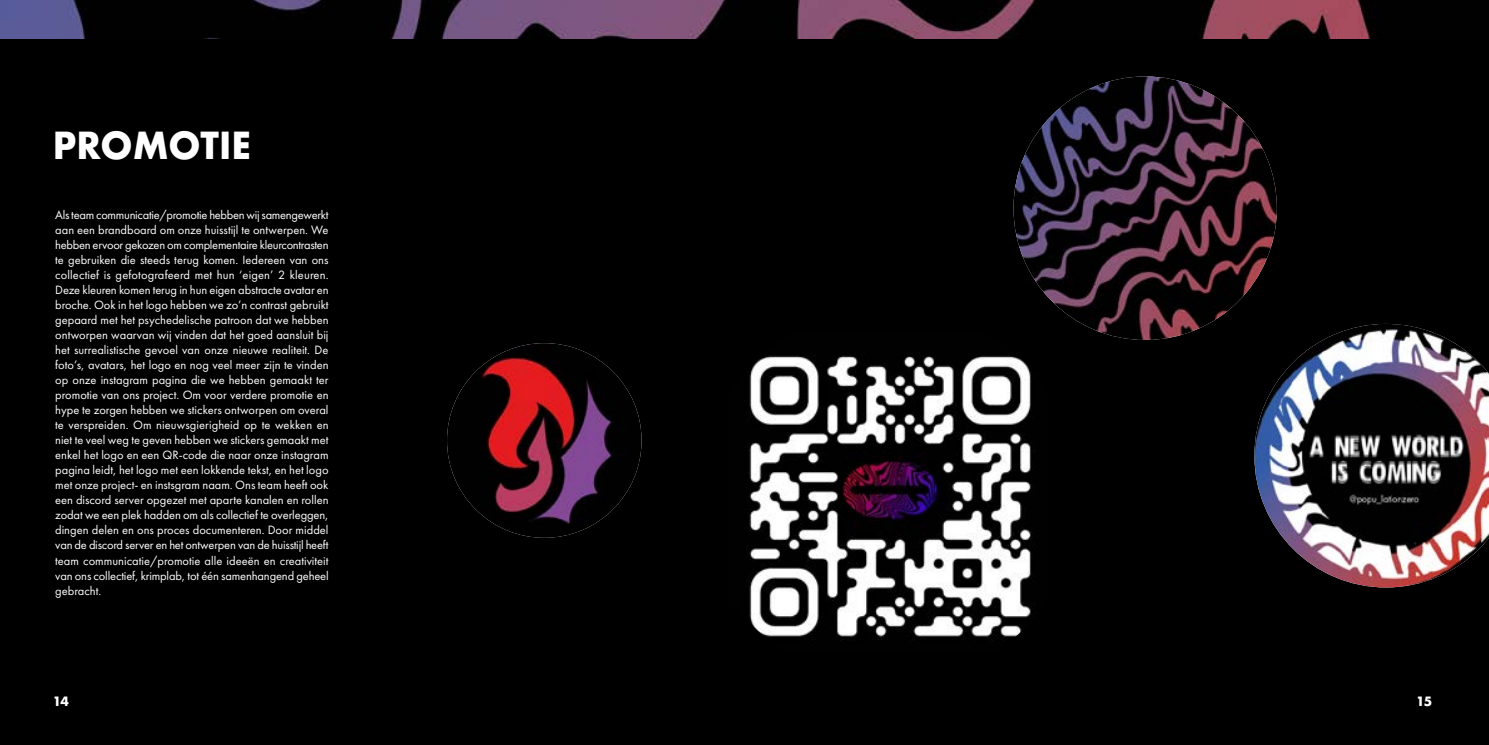
<style>
.page{position:relative;width:1489px;height:745px;background:#fff}
.page>*{position:absolute;margin:0;border:0;box-sizing:border-box;transform-origin:0 0}
.t1{font:700 36.25px "Futura";color:#fff;scale:.96 1}
.t2{font:12.5px/15px "Futura PT";letter-spacing:-.01em;color:#fff;text-align:justify}
.t3{font:700 12.5px "Futura";color:#fff}
</style>
<div class="page">
<div style="left:0;top:0;width:1489px;height:744px;background:#000"></div>
<img style="left:0;top:0;width:1371px;height:38px">
<img style="left:1013px;top:76px;width:264px;height:264px;border-radius:132px">
<img style="left:447px;top:343px;width:194px;height:194px;border-radius:97px">
<img style="left:1254px;top:324px;width:235px;height:263px">
<img style="left:746px;top:352px;width:289px;height:289px">
<h1 class="t1" style="left:53px;top:119px;width:208px">PROMOTIE</h1>
<p class="t2" style="left:55px;top:207px;width:275px">Als team communicatie/promotie hebben wij samengewerkt aan een brandboard om onze huisstijl te ontwerpen. We hebben ervoor gekozen om complementaire kleurcontrasten te gebruiken die steeds terug komen. Iedereen van ons collectief is gefotografeerd met hun ‘eigen’ 2 kleuren.<br>Deze kleuren komen terug in hun eigen abstracte avatar en broche. Ook in het logo hebben we zo’n contrast gebruikt gepaard met het psychedelische patroon dat we hebben ontworpen waarvan wij vinden dat het goed aansluit bij het surrealistische gevoel van onze nieuwe realiteit. De foto’s, avatars, het logo en nog veel meer zijn te vinden op onze instagram pagina die we hebben gemaakt ter promotie van ons project. Om voor verdere promotie en hype te zorgen hebben we stickers ontworpen om overal te verspreiden. Om nieuwsgierigheid op te wekken en niet te veel weg te geven hebben we stickers gemaakt met enkel het logo en een QR-code die naar onze instagram pagina leidt, het logo met een lokkende tekst, en het logo met onze project- en instsgram naam. Ons team heeft ook een discord server opgezet met aparte kanalen en rollen zodat we een plek hadden om als collectief te overleggen, dingen delen en ons proces documenteren. Door middel van de discord server en het ontwerpen van de huisstijl heeft team communicatie/promotie alle ideeën en creativiteit van ons collectief, krimplab, tot één samenhangend geheel gebracht.</p>
<p class="t3" style="left:53px;top:691px;width:18px">14</p>
<p class="t3" style="left:1416px;top:691px;width:18px">15</p>
</div>
